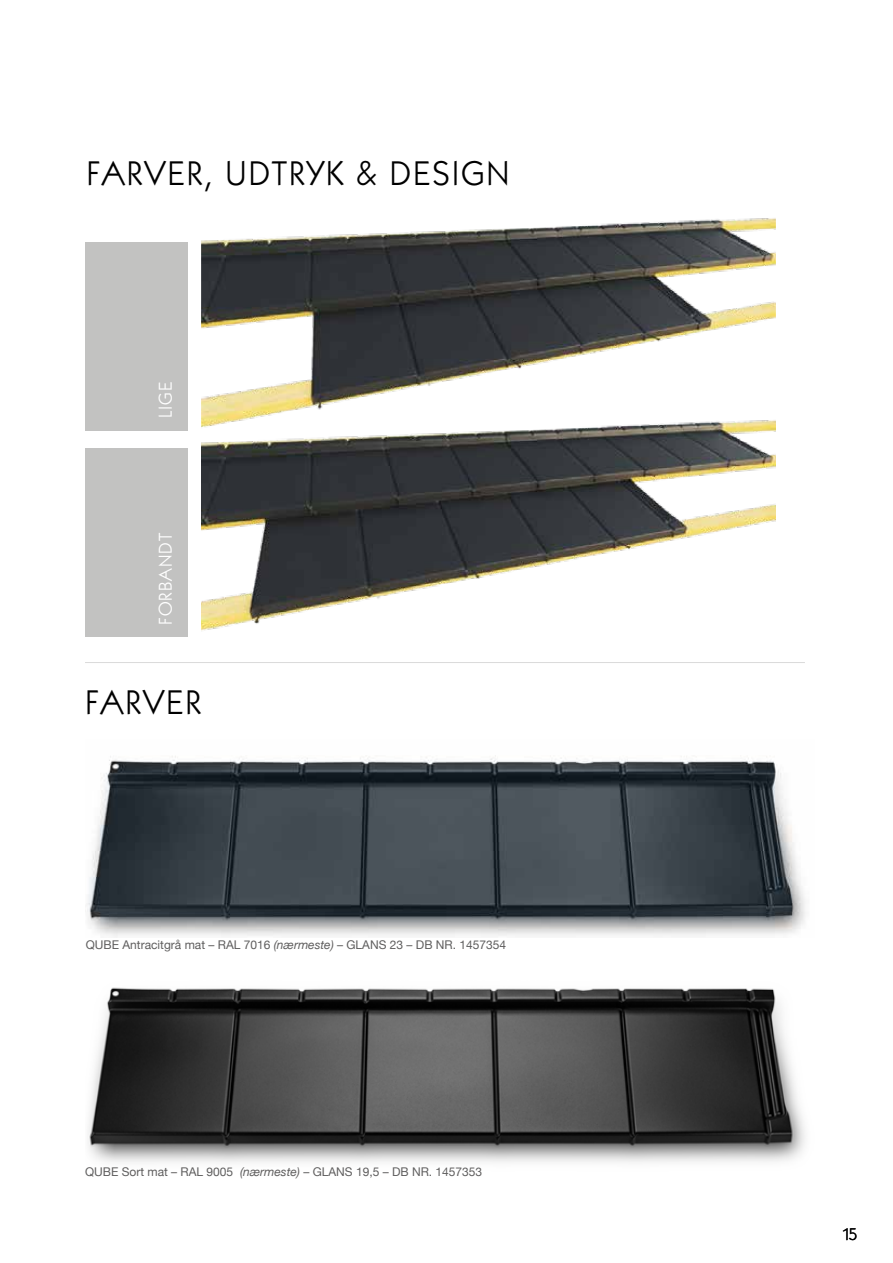
<style>
.page{position:relative;width:893px;height:1263px;background:#fff}
.page>*{position:absolute;margin:0;border:0;box-sizing:border-box;transform-origin:0 0}
.t1{font:34.5px "Itc Kabel";letter-spacing:.06em;color:#000}
.t2{font:18.75px "Itc Kabel";letter-spacing:.06em;color:#fff}
.t3{font:15px "Kabel";color:#000}
.t4{font:12px "Helvetica Neue";color:#5f5e5e}
.s1{font-style:italic}
</style>
<div class="page">
<img style="left:201px;top:451px;width:575px;height:180px">
<img style="left:201px;top:218px;width:575px;height:233px">
<img style="left:85px;top:755px;width:721px;height:183px">
<img style="left:88px;top:987px;width:717px;height:176px">
<div style="left:85px;top:448px;width:102px;height:189px;background:#c2c2c1"></div>
<div style="left:85px;top:242px;width:102px;height:189px;background:#c2c2c1"></div>
<hr style="left:85px;top:662px;width:720px;height:1px;background:#dadada">
<h1 class="t1" style="left:86px;top:153px;width:425px">FARVER, UDTRYK &amp; DESIGN</h1>
<h2 class="t2" style="left:155px;top:418px;width:38px;rotate:-90deg">LIGE</h2>
<h2 class="t2" style="left:155px;top:625px;width:94px;rotate:-90deg">FORBANDT</h2>
<h1 class="t1" style="left:85px;top:682px;width:117px">FARVER</h1>
<p class="t4" style="left:86px;top:936px;width:422px">QUBE Antracitgrå mat – RAL 7016 <span class="s1">(nærmeste)</span> – GLANS 23 – DB NR. 1457354</p>
<p class="t4" style="left:85px;top:1163px;width:399px">QUBE Sort mat – RAL 9005 <span class="s1">(nærmeste)</span> – GLANS 19,5 – DB NR. 1457353</p>
<p class="t3" style="left:842px;top:1224px;width:16px">15</p>
</div>
